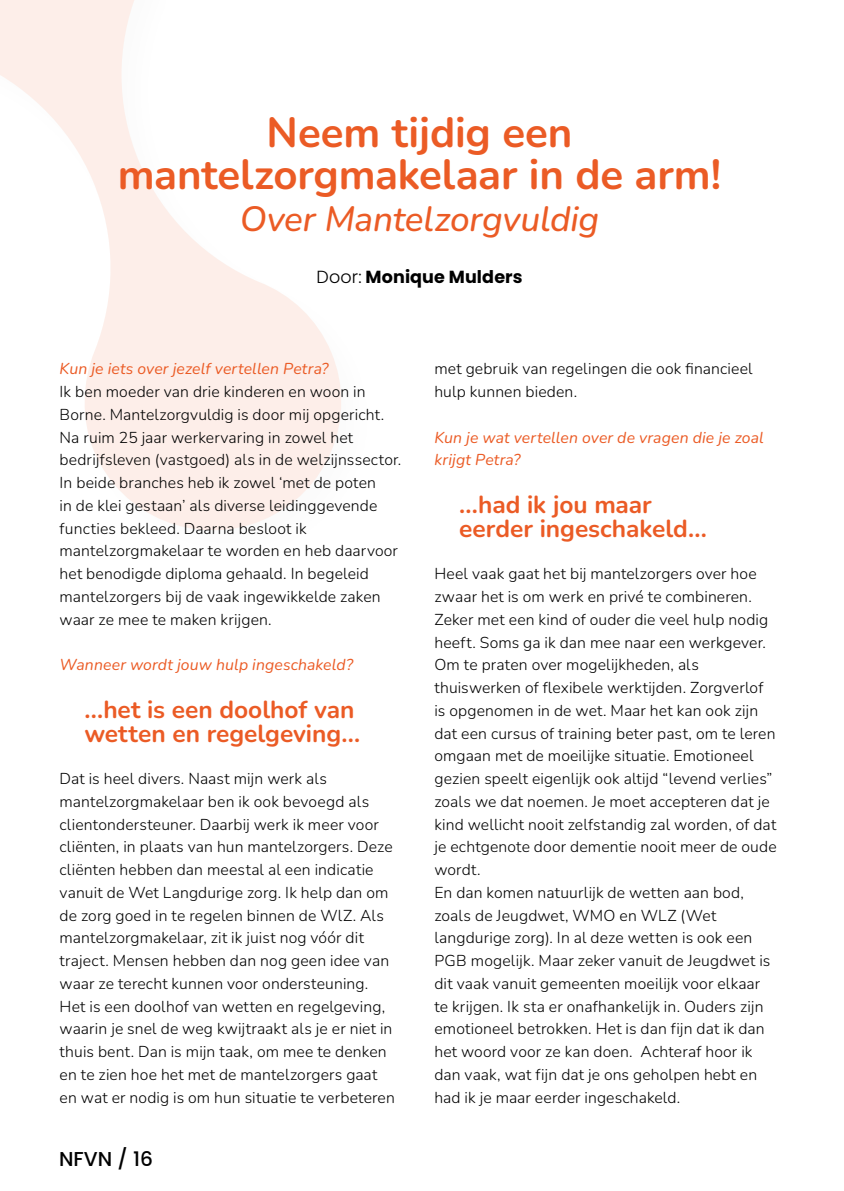
<style>
.page{position:relative;width:844px;height:1191px;background:#fff}
.page>*{position:absolute;margin:0;border:0;box-sizing:border-box;transform-origin:0 0}
.t1{font:700 42px/42px "Nunito";letter-spacing:-.005em;color:#eb5b25;text-align:center}
.t2{font:italic 500 35px "Nunito";letter-spacing:-.005em;color:#eb5b25}
.t3{font:700 24.5px/24.5px "Nunito";color:#eb5b25}
.t4{font:500 20.12px "Poppins";color:#000}
.t5{font:700 17.5px "Poppins";letter-spacing:.005em;color:#000}
.t6{font:300 15.75px/22.8px "Nunito";letter-spacing:.01em;color:#000}
.t7{font:italic 15.75px/22.8px "Nunito";letter-spacing:.01em;color:#eb5b25}
.s1{font-weight:300}
</style>
<div class="page">
<svg style="left:0;top:0;width:341px;height:530px"></svg>
<h1 class="t1" style="left:118px;top:110px;width:604px">Neem tijdig een mantelzorgmakelaar in de arm!</h1>
<h2 class="t2" style="left:240px;top:194px;width:361px">Over Mantelzorgvuldig</h2>
<p class="t5" style="left:316px;top:267px;width:207px"><span class="s1">Door:</span> Monique Mulders</p>
<p class="t7" style="left:60px;top:357px;width:270px">Kun je iets over jezelf vertellen Petra?</p>
<p class="t6" style="left:60px;top:380px;width:343px">Ik ben moeder van drie kinderen en woon in Borne. Mantelzorgvuldig is door mij opgericht.<br>Na ruim 25 jaar werkervaring in zowel het bedrijfsleven (vastgoed) als in de welzijnssector.<br>In beide branches heb ik zowel ‘met de poten<br>in de klei gestaan’ als diverse leidinggevende functies bekleed. Daarna besloot ik mantelzorgmakelaar te worden en heb daarvoor het benodigde diploma gehaald. In begeleid mantelzorgers bij de vaak ingewikkelde zaken waar ze mee te maken krijgen.</p>
<p class="t7" style="left:60px;top:653px;width:295px">Wanneer wordt jouw hulp ingeschakeld?</p>
<h3 class="t3" style="left:84px;top:696px;width:277px">...het is een doolhof van wetten en regelgeving...</h3>
<p class="t6" style="left:60px;top:766px;width:337px">Dat is heel divers. Naast mijn werk als mantelzorgmakelaar ben ik ook bevoegd als clientondersteuner. Daarbij werk ik meer voor cliënten, in plaats van hun mantelzorgers. Deze cliënten hebben dan meestal al een indicatie vanuit de Wet Langdurige zorg. Ik help dan om de zorg goed in te regelen binnen de WlZ. Als mantelzorgmakelaar, zit ik juist nog vóór dit traject. Mensen hebben dan nog geen idee van waar ze terecht kunnen voor ondersteuning.<br>Het is een doolhof van wetten en regelgeving, waarin je snel de weg kwijtraakt als je er niet in thuis bent. Dan is mijn taak, om mee te denken en te zien hoe het met de mantelzorgers gaat en wat er nodig is om hun situatie te verbeteren</p>
<p class="t4" style="left:59px;top:1147px;width:95px">NFVN / 16</p>
<p class="t6" style="left:434px;top:357px;width:320px">met gebruik van regelingen die ook financieel hulp kunnen bieden.</p>
<p class="t7" style="left:434px;top:425px;width:331px">Kun je wat vertellen over de vragen die je zoal krijgt Petra?</p>
<h3 class="t3" style="left:459px;top:491px;width:249px">...had ik jou maar eerder ingeschakeld...</h3>
<p class="t6" style="left:434px;top:562px;width:344px">Heel vaak gaat het bij mantelzorgers over hoe zwaar het is om werk en privé te combineren.<br>Zeker met een kind of ouder die veel hulp nodig heeft. Soms ga ik dan mee naar een werkgever.<br>Om te praten over mogelijkheden, als thuiswerken of flexibele werktijden. Zorgverlof is opgenomen in de wet. Maar het kan ook zijn dat een cursus of training beter past, om te leren omgaan met de moeilijke situatie. Emotioneel gezien speelt eigenlijk ook altijd “levend verlies” zoals we dat noemen. Je moet accepteren dat je kind wellicht nooit zelfstandig zal worden, of dat je echtgenote door dementie nooit meer de oude wordt.<br>En dan komen natuurlijk de wetten aan bod, zoals de Jeugdwet, WMO en WLZ (Wet langdurige zorg). In al deze wetten is ook een PGB mogelijk. Maar zeker vanuit de Jeugdwet is dit vaak vanuit gemeenten moeilijk voor elkaar te krijgen. Ik sta er onafhankelijk in. Ouders zijn emotioneel betrokken. Het is dan fijn dat ik dan het woord voor ze kan doen. Achteraf hoor ik dan vaak, wat fijn dat je ons geholpen hebt en had ik je maar eerder ingeschakeld.</p>
</div>
